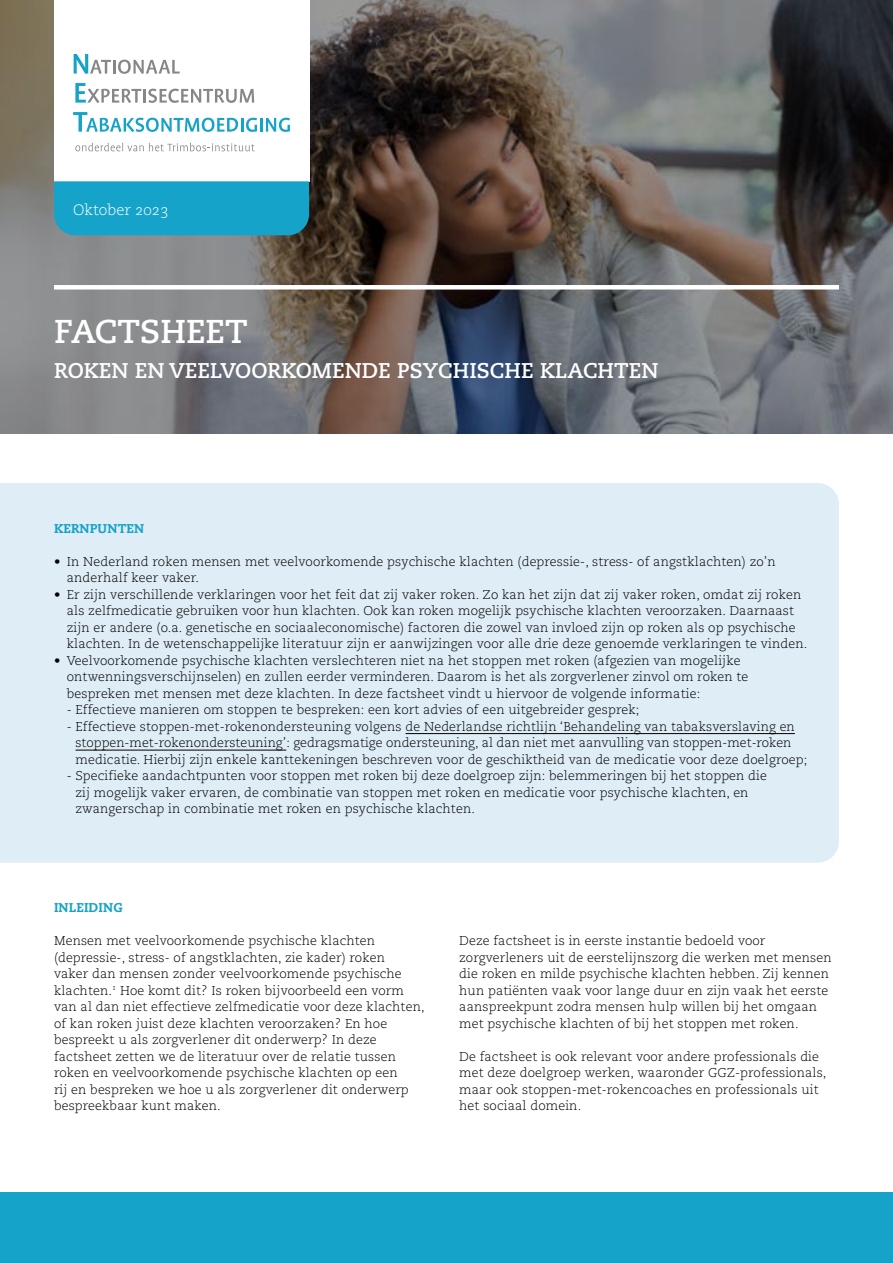
<style>
.page{position:relative;width:893px;height:1263px;background:#fff}
.page>*{position:absolute;margin:0;border:0;box-sizing:border-box;transform-origin:0 0}
.t1{font:700 33px "Caecilia";color:#fff}
.t2{font:700 21.3px "Caecilia";color:#fff}
.t3{font:15px "Caecilia Light Os F";color:#fff}
.t4{font:12.75px/16.5px "Caecilia Light Os F";letter-spacing:.01em;color:#000}
.t5{font:800 12.75px "Caecilia";letter-spacing:.01em;color:#15a3c9}
</style>
<div class="page">
<div style="left:0;top:1193px;width:893px;height:70px;background:#15a3c9"></div>
<svg style="left:0;top:0;width:893px;height:434px;background:#63605f"></svg>
<div style="left:54px;top:285px;width:785px;height:5px;background:#fff"></div>
<div style="left:0;top:483px;width:839px;height:380px;background:#dfedf6"></div>
<div style="left:54px;top:0;width:255px;height:181px;background:#fff"></div>
<div style="left:54px;top:181px;width:255px;height:54px;background:#15a3c9"></div>
<hr style="left:406px;top:733px;width:389px;height:1px;background:#000">
<hr style="left:76px;top:750px;width:210px;height:1px;background:#000">
<svg style="left:74px;top:54px;width:106px;height:20px"></svg>
<svg style="left:75px;top:83px;width:66px;height:20px"></svg>
<hr style="left:143px;top:89px;width:3px;height:14px;background:#878787">
<svg style="left:148px;top:89px;width:106px;height:14px"></svg>
<svg style="left:73px;top:112px;width:217px;height:20px"></svg>
<svg style="left:75px;top:143px;width:180px;height:8px"></svg>
<p class="t3" style="left:73px;top:201px;width:97px">Oktober 2023</p>
<h1 class="t1" style="left:54px;top:312px;width:195px">FACTSHEET</h1>
<h2 class="t2" style="left:54px;top:358px;width:606px">ROKEN EN VEELVOORKOMENDE PSYCHISCHE KLACHTEN</h2>
<p class="t5" style="left:54px;top:520px;width:92px">KERNPUNTEN</p>
<p class="t4" style="left:67px;top:553px;width:711px;text-indent:-13px">• In Nederland roken mensen met veelvoorkomende psychische klachten (depressie-, stress- of angstklachten) zo’n anderhalf keer vaker.</p>
<p class="t4" style="left:67px;top:586px;width:742px;text-indent:-13px">• Er zijn verschillende verklaringen voor het feit dat zij vaker roken. Zo kan het zijn dat zij vaker roken, omdat zij roken als zelfmedicatie gebruiken voor hun klachten. Ook kan roken mogelijk psychische klachten veroorzaken. Daarnaast zijn er andere (o.a. genetische en sociaaleconomische) factoren die zowel van invloed zijn op roken als op psychische klachten. In de wetenschappelijke literatuur zijn er aanwijzingen voor alle drie deze genoemde verklaringen te vinden.</p>
<p class="t4" style="left:67px;top:652px;width:683px;text-indent:-13px">• Veelvoorkomende psychische klachten verslechteren niet na het stoppen met roken (afgezien van mogelijke ontwenningsverschijnselen) en zullen eerder verminderen. Daarom is het als zorgverlener zinvol om roken te bespreken met mensen met deze klachten. In deze factsheet vindt u hiervoor de volgende informatie:</p>
<p class="t4" style="left:67px;top:702px;width:574px">- Effectieve manieren om stoppen te bespreken: een kort advies of een uitgebreider gesprek;</p>
<p class="t4" style="left:76px;top:718px;width:733px;text-indent:-9px">- Effectieve stoppen-met-rokenondersteuning volgens de Nederlandse richtlijn ‘Behandeling van tabaksverslaving en stoppen-met-rokenondersteuning’: gedragsmatige ondersteuning, al dan niet met aanvulling van stoppen-met-roken medicatie. Hierbij zijn enkele kanttekeningen beschreven voor de geschiktheid van de medicatie voor deze doelgroep;</p>
<p class="t4" style="left:76px;top:768px;width:693px;text-indent:-9px">- Specifieke aandachtpunten voor stoppen met roken bij deze doelgroep zijn: belemmeringen bij het stoppen die zij mogelijk vaker ervaren, de combinatie van stoppen met roken en medicatie voor psychische klachten, en zwangerschap in combinatie met roken en psychische klachten.</p>
<p class="t5" style="left:54px;top:900px;width:70px">INLEIDING</p>
<p class="t4" style="left:54px;top:933px;width:372px">Mensen met veelvoorkomende psychische klachten (depressie-, stress- of angstklachten, zie kader) roken<br>vaker dan mensen zonder veelvoorkomende psychische klachten.<sup>1</sup> Hoe komt dit? Is roken bijvoorbeeld een vorm van al dan niet effectieve zelfmedicatie voor deze klachten, of kan roken juist deze klachten veroorzaken? En hoe bespreekt u als zorgverlener dit onderwerp? In deze factsheet zetten we de literatuur over de relatie tussen roken en veelvoorkomende psychische klachten op een<br>rij en bespreken we hoe u als zorgverlener dit onderwerp bespreekbaar kunt maken.</p>
<p class="t4" style="left:459px;top:933px;width:374px">Deze factsheet is in eerste instantie bedoeld voor zorgverleners uit de eerstelijnszorg die werken met mensen die roken en milde psychische klachten hebben. Zij kennen hun patiënten vaak voor lange duur en zijn vaak het eerste aanspreekpunt zodra mensen hulp willen bij het omgaan met psychische klachten of bij het stoppen met roken.</p>
<p class="t4" style="left:459px;top:1048px;width:368px">De factsheet is ook relevant voor andere professionals die met deze doelgroep werken, waaronder GGZ-professionals, maar ook stoppen-met-rokencoaches en professionals uit het sociaal domein.</p>
</div>
